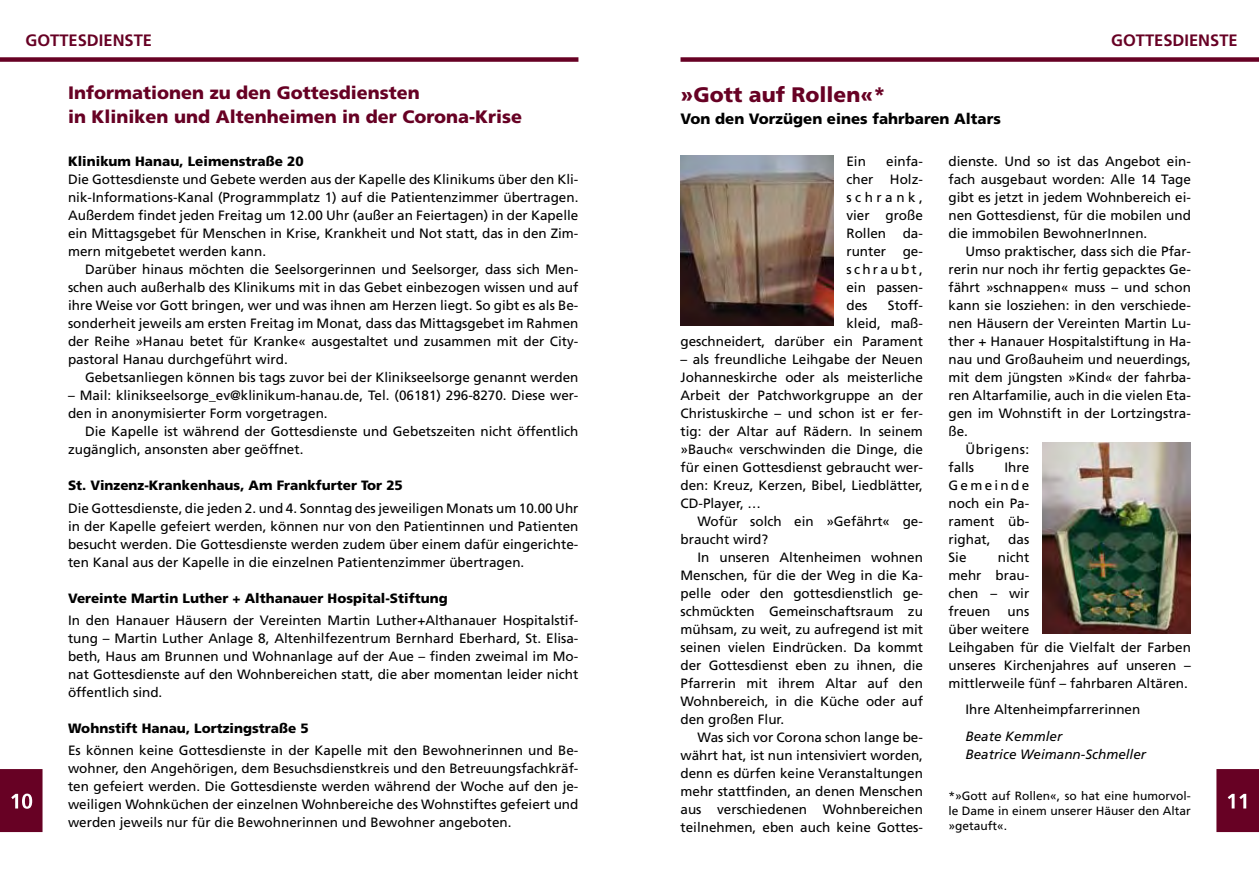
<style>
.page{position:relative;width:1259px;height:893px;background:#fff}
.page>*{position:absolute;margin:0;border:0;box-sizing:border-box;transform-origin:0 0}
.t1{font:900 21px "Frutiger LT";color:#670124}
.t2{font:900 18px/24px "Frutiger LT";color:#670124}
.t3{font:700 16.5px "Frutiger LT";color:#670124}
.t4{font:900 15px "Frutiger LT";color:#000}
.t5{font:13.5px/18px "Frutiger LT";color:#000;text-align:justify}
.t6{font:900 13.5px "Frutiger LT";color:#000}
.t7{font:italic 13.5px/18px "Frutiger LT";color:#000}
.t8{font:13.5px "Frutiger LT";letter-spacing:.035em;color:#000}
.t9{font:12px/15px "Frutiger LT";color:#000;text-align:justify}
</style>
<div class="page">
<div style="left:0;top:57px;width:578px;height:5px;background:#670124"></div>
<div style="left:680px;top:57px;width:579px;height:5px;background:#670124"></div>
<svg style="left:1216px;top:769px;width:43px;height:63px;background:#6e0d2f"></svg>
<svg style="left:0;top:769px;width:43px;height:63px;background:#701131"></svg>
<img style="left:680px;top:156px;width:153px;height:170px">
<img style="left:1042px;top:442px;width:149px;height:191px">
<p class="t3" style="left:26px;top:31px;width:128px">GOTTESDIENSTE</p>
<p class="t3" style="left:1111px;top:31px;width:128px">GOTTESDIENSTE</p>
<h2 class="t2" style="left:68px;top:81px;width:455px">Informationen zu den Gottesdiensten<br>in Kliniken und Altenheimen in der Corona-Krise</h2>
<p class="t6" style="left:68px;top:153px;width:237px">Klinikum Hanau, Leimenstraße 20</p>
<p class="t5" style="left:68px;top:171px;width:512px">Die Gottesdienste und Gebete werden aus der Kapelle des Klinikums über den Kli&shy;nik-Informations-Kanal (Programmplatz 1) auf die Patientenzimmer übertragen.<br>Außerdem findet jeden Freitag um 12.00 Uhr (außer an Feiertagen) in der Kapelle ein Mittagsgebet für Menschen in Krise, Krankheit und Not statt, das in den Zim&shy;mern mitgebetet werden kann.</p>
<p class="t5" style="left:68px;top:261px;width:512px;text-indent:17px">Darüber hinaus möchten die Seelsorgerinnen und Seelsorger, dass sich Men&shy;schen auch außerhalb des Klinikums mit in das Gebet einbezogen wissen und auf ihre Weise vor Gott bringen, wer und was ihnen am Herzen liegt. So gibt es als Be&shy;sonderheit jeweils am ersten Freitag im Monat, dass das Mittagsgebet im Rahmen der Reihe »Hanau betet für Kranke« ausgestaltet und zusammen mit der City&shy;pastoral Hanau durchgeführt wird.</p>
<p class="t5" style="left:85px;top:369px;width:495px">Gebetsanliegen können bis tags zuvor bei der Klinikseelsorge genannt werden</p>
<p class="t5" style="left:68px;top:387px;width:512px">– Mail: klinikseelsorge_ev@klinikum-hanau.de, Tel. (06181) 296-8270. Diese wer&shy;den in anonymisierter Form vorgetragen.</p>
<p class="t5" style="left:68px;top:423px;width:512px;text-indent:17px">Die Kapelle ist während der Gottesdienste und Gebetszeiten nicht öffentlich zugänglich, ansonsten aber geöffnet.</p>
<p class="t6" style="left:68px;top:477px;width:336px">St. Vinzenz-Krankenhaus, Am Frankfurter Tor 25</p>
<p class="t5" style="left:68px;top:499px;width:512px">Die Gottesdienste, die jeden 2. und 4. Sonntag des jeweiligen Monats um 10.00 Uhr in der Kapelle gefeiert werden, können nur von den Patientinnen und Patienten besucht werden. Die Gottesdienste werden zudem über einem dafür eingerichte&shy;ten Kanal aus der Kapelle in die einzelnen Patientenzimmer übertragen.</p>
<p class="t6" style="left:68px;top:590px;width:381px">Vereinte Martin Luther + Althanauer Hospital-Stiftung</p>
<p class="t5" style="left:68px;top:611px;width:512px">In den Hanauer Häusern der Vereinten Martin Luther+Althanauer Hospitalstif&shy;tung – Martin Luther Anlage 8, Altenhilfezentrum Bernhard Eberhard, St. Elisa&shy;beth, Haus am Brunnen und Wohnanlage auf der Aue – finden zweimal im Mo&shy;nat Gottesdienste auf den Wohnbereichen statt, die aber momentan leider nicht öffentlich sind.</p>
<p class="t6" style="left:68px;top:720px;width:242px">Wohnstift Hanau, Lortzingstraße 5</p>
<p class="t5" style="left:68px;top:741px;width:512px">Es können keine Gottesdienste in der Kapelle mit den Bewohnerinnen und Be&shy;wohner, den Angehörigen, dem Besuchsdienstkreis und den Betreuungsfachkräf&shy;ten gefeiert werden. Die Gottesdienste werden während der Woche auf den je&shy;weiligen Wohnküchen der einzelnen Wohnbereiche des Wohnstiftes gefeiert und werden jeweils nur für die Bewohnerinnen und Bewohner angeboten.</p>
<h1 class="t1" style="left:680px;top:82px;width:207px">»Gott auf Rollen«*</h1>
<p class="t4" style="left:680px;top:110px;width:322px">Von den Vorzügen eines fahrbaren Altars</p>
<p class="t5" style="left:948px;top:152px;width:244px">dienste. Und so ist das Angebot ein&shy;fach ausgebaut worden: Alle 14 Tage gibt es jetzt in jedem Wohnbereich ei&shy;nen Gottesdienst, für die mobilen und die immobilen BewohnerInnen.</p>
<p class="t5" style="left:965px;top:242px;width:227px">Umso praktischer, dass sich die Pfar-</p>
<p class="t5" style="left:948px;top:260px;width:244px">rerin nur noch ihr fertig gepacktes Ge-</p>
<p class="t5" style="left:948px;top:278px;width:244px">fährt »schnappen« muss – und schon</p>
<p class="t5" style="left:948px;top:296px;width:244px">kann sie losziehen: in den verschiede-</p>
<p class="t5" style="left:948px;top:314px;width:244px">nen Häusern der Vereinten Martin Lu-</p>
<p class="t5" style="left:948px;top:332px;width:244px">ther + Hanauer Hospitalstiftung in Ha-</p>
<p class="t5" style="left:948px;top:350px;width:244px">nau und Großauheim und neuerdings,</p>
<p class="t5" style="left:948px;top:368px;width:244px">mit dem jüngsten »Kind« der fahrba-</p>
<p class="t5" style="left:948px;top:386px;width:244px">ren Altarfamilie, auch in die vielen Eta-</p>
<p class="t5" style="left:948px;top:404px;width:244px">gen im Wohnstift in der Lortzingstra-</p>
<p class="t5" style="left:948px;top:422px;width:21px">ße.</p>
<p class="t8" style="left:965px;top:441px;width:65px">Übrigens:</p>
<p class="t5" style="left:948px;top:458px;width:27px">falls</p>
<p class="t5" style="left:846px;top:152px;width:78px;text-indent:40px">einfa&shy;cher Holz&shy;schrank, vier große Rollen da&shy;runter ge&shy;schraubt, ein passen&shy;des</p>
<p class="t5" style="left:846px;top:152px;width:21px">Ein</p>
<p class="t5" style="left:680px;top:296px;width:244px;text-align:right">Stoff-<br>kleid, maß-<br>geschneidert, darüber ein Parament</p>
<p class="t5" style="left:680px;top:350px;width:244px">– als freundliche Leihgabe der Neuen Johanneskirche oder als meisterliche Arbeit der Patchworkgruppe an der Christuskirche – und schon ist er fer&shy;tig: der Altar auf Rädern. In seinem »Bauch« verschwinden die Dinge, die für einen Gottesdienst gebraucht wer&shy;den: Kreuz, Kerzen, Bibel, Liedblätter, CD-Player, …</p>
<p class="t5" style="left:680px;top:512px;width:244px;text-indent:17px">Wofür solch ein »Gefährt« ge&shy;braucht wird?</p>
<p class="t5" style="left:680px;top:548px;width:244px;text-indent:17px">In unseren Altenheimen wohnen Menschen, für die der Weg in die Ka&shy;pelle oder den gottesdienstlich ge&shy;schmückten Gemeinschaftsraum zu mühsam, zu weit, zu aufregend ist mit seinen vielen Eindrücken. Da kommt der Gottesdienst eben zu ihnen, die Pfarrerin mit ihrem Altar auf den Wohnbereich, in die Küche oder auf den großen Flur.</p>
<p class="t5" style="left:680px;top:728px;width:244px;text-indent:17px">Was sich vor Corona schon lange be&shy;währt hat, ist nun intensiviert worden, denn es dürfen keine Veranstaltungen mehr stattfinden, an denen Menschen aus verschiedenen Wohnbereichen teilnehmen, eben auch keine Gottes-</p>
<p class="t5" style="left:948px;top:458px;width:82px;text-indent:56px">Ihre Gemeinde noch ein Pa&shy;rament üb&shy;righat,</p>
<p class="t5" style="left:1008px;top:530px;width:23px">das</p>
<p class="t5" style="left:948px;top:548px;width:82px;text-indent:49px">nicht mehr brau&shy;chen – wir freuen</p>
<p class="t5" style="left:948px;top:548px;width:20px">Sie</p>
<p class="t5" style="left:948px;top:602px;width:244px;text-align:left;text-indent:59px">uns<br>über weitere<br>Leihgaben für die Vielfalt der Farben unseres Kirchenjahres auf unseren – mittlerweile fünf – fahrbaren Altären.</p>
<p class="t5" style="left:965px;top:700px;width:176px">Ihre Altenheimpfarrerinnen</p>
<p class="t7" style="left:965px;top:727px;width:182px">Beate Kemmler<br>Beatrice Weimann-Schmeller</p>
<p class="t9" style="left:948px;top:789px;width:244px">*»Gott auf Rollen«, so hat eine humorvol&shy;le Dame in einem unserer Häuser den Altar »getauft«.</p>
</div>
